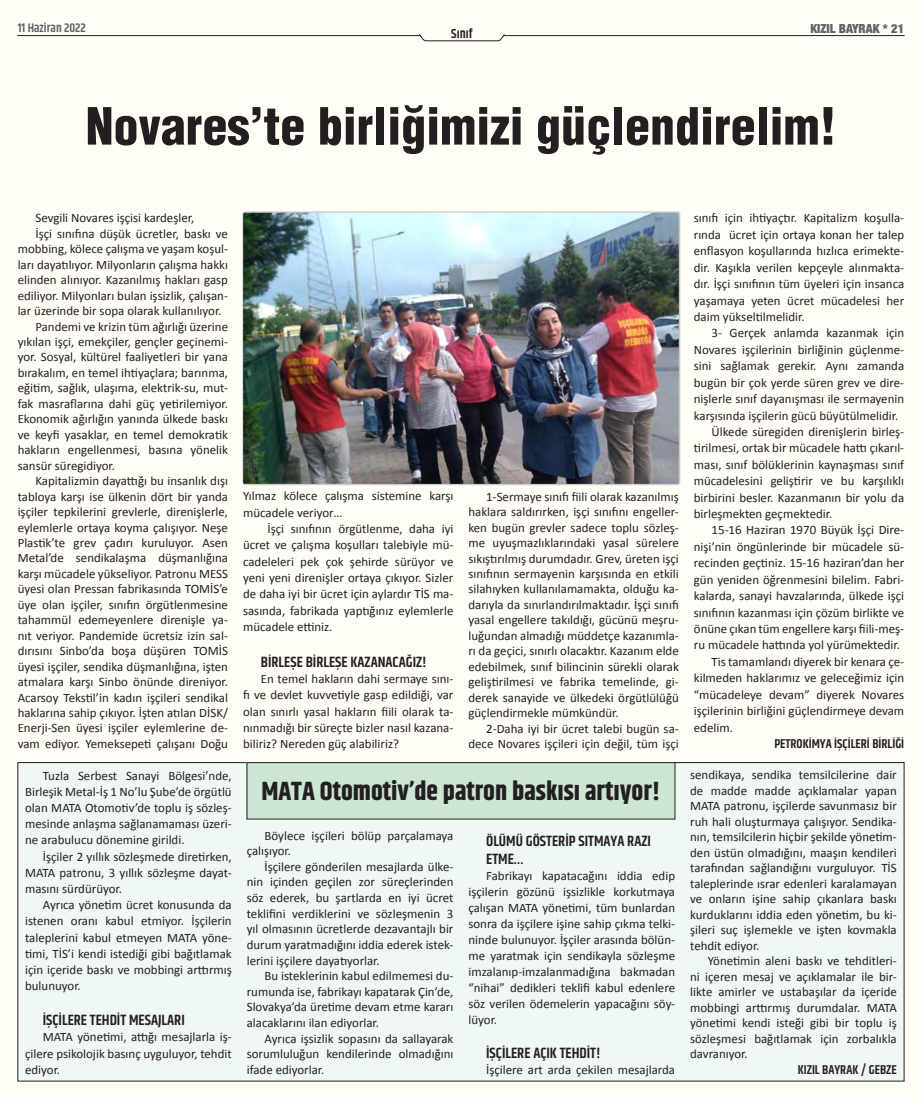
<style>
.page{position:relative;width:922px;height:1099px;background:#fff}
.page>*{position:absolute;margin:0;border:0;box-sizing:border-box;transform-origin:0 0}
.ana_başlık{font:900 condensed 50px "Helvetica";color:#231f20}
.başlık-2{font:700 26.25px "Khand";color:#231f20}
.ara_başlık{font:600 15px/18.5px "Khand";color:#231f20}
.t1{font:600 13.12px "Khand";color:#231f20}
.t2{font:12.88px/15.5px "Calibri";color:#231f20;text-align:justify}
.alt_imza{font:600 12.88px "Khand";color:#231f20}
.t3{font:900 condensed 12.5px "Helvetica Neue";color:#636366}
.t4{font:600 12.5px "Khand";color:#636366}
</style>
<div class="page">
<div style="left:0;top:0;width:921px;height:1098px;background:#fefdf4"></div>
<hr style="left:18px;top:35px;width:402px;height:1px;background:#231f20">
<hr style="left:503px;top:35px;width:400px;height:1px;background:#231f20">
<svg style="left:419px;top:34px;width:85px;height:7px"></svg>
<img style="left:243px;top:213px;width:435px;height:271px">
<div style="left:18px;top:762px;width:885px;height:319px;background:#f0f8f3"></div>
<div style="left:247px;top:762px;width:427px;height:57px;background:#cbe6d3"></div>
<div style="left:247px;top:762px;width:428px;height:57px;border:1px solid #231f20"></div>
<p class="t4" style="left:18px;top:20px;width:70px">11 Haziran 2022</p>
<p class="t3" style="left:810px;top:18px;width:95px">KIZIL BAYRAK * 21</p>
<p class="t1" style="left:451px;top:25px;width:23px">Sınıf</p>
<p class="ana_başlık" style="left:86px;top:95px;width:752px">Novares’te birliğimizi güçlendirelim!</p>
<p class="t2" style="left:35px;top:210px;width:160px">Sevgili Novares işçisi kardeşler,</p>
<p class="t2" style="left:18px;top:225px;width:212px;text-indent:18px">İşçi sınıfına düşük ücretler, baskı ve mobbing, kölece çalışma ve yaşam koşul&shy;ları dayatılıyor. Milyonların çalışma hakkı elinden alınıyor. Kazanılmış hakları gasp ediliyor. Milyonları bulan işsizlik, çalışan&shy;lar üzerinde bir sopa olarak kullanılıyor.</p>
<p class="t2" style="left:18px;top:318px;width:212px;text-indent:18px">Pandemi ve krizin tüm ağırlığı üzerine yıkılan işçi, emekçiler, gençler geçinemi&shy;yor. Sosyal, kültürel faaliyetleri bir yana bırakalım, en temel ihtiyaçlara; barınma, eğitim, sağlık, ulaşıma, elektrik-su, mut&shy;fak masraflarına dahi güç yetirilemiyor.<br>Ekonomik ağırlığın yanında ülkede baskı ve keyfi yasaklar, en temel demokratik hakların engellenmesi, basına yönelik sansür süregidiyor.</p>
<p class="t2" style="left:18px;top:472px;width:212px;text-indent:18px">Kapitalizmin dayattığı bu insanlık dışı tabloya karşı ise ülkenin dört bir yanda işçiler tepkilerini grevlerle, direnişlerle, eylemlerle ortaya koyma çalışıyor. Neşe Plastik’te grev çadırı kuruluyor. Asen Metal’de sendikalaşma düşmanlığına karşı mücadele yükseliyor. Patronu MESS üyesi olan Pressan fabrikasında TOMİS’e üye olan işçiler, sınıfın örgütlenmesine tahammül edemeyenlere direnişle ya&shy;nıt veriyor. Pandemide ücretsiz izin sal&shy;dırısını Sinbo’da boşa düşüren TOMİS üyesi işçiler, sendika düşmanlığına, işten atmalara karşı Sinbo önünde direniyor.<br>Acarsoy Tekstil’in kadın işçileri sendikal haklarına sahip çıkıyor. İşten atılan DİSK/ Enerji-Sen üyesi işçiler eylemlerine de&shy;vam ediyor. Yemeksepeti çalışanı Doğu</p>
<p class="t2" style="left:25px;top:766px;width:208px;line-height:16.2px;text-indent:18px">Tuzla Serbest Sanayi Bölgesi’nde, Birleşik Metal-İş 1 No’lu Şube’de örgütlü olan MATA Otomotiv’de toplu iş sözleş&shy;mesinde anlaşma sağlanamaması üzeri&shy;ne arabulucu dönemine girildi.</p>
<p class="t2" style="left:25px;top:847px;width:208px;line-height:16.2px;text-indent:18px">İşçiler 2 yıllık sözleşmede diretirken, MATA patronu, 3 yıllık sözleşme dayat&shy;masını sürdürüyor.</p>
<p class="t2" style="left:25px;top:896px;width:208px;line-height:16.2px;text-indent:18px">Ayrıca yönetim ücret konusunda da istenen oranı kabul etmiyor. İşçilerin taleplerini kabul etmeyen MATA yöne&shy;timi, TİS’i kendi istediği gibi bağıtlamak için içeride baskı ve mobbingi arttırmış bulunuyor.</p>
<p class="ara_başlık" style="left:43px;top:1011px;width:143px">İŞÇILERE TEHDIT MESAJLARI</p>
<p class="t2" style="left:25px;top:1028px;width:208px;line-height:16.2px;text-indent:18px">MATA yönetimi, attığı mesajlarla iş&shy;çilere psikolojik basınç uyguluyor, tehdit ediyor.</p>
<p class="t2" style="left:243px;top:487px;width:212px;line-height:16.4px">Yılmaz kölece çalışma sistemine karşı mücadele veriyor…</p>
<p class="t2" style="left:243px;top:520px;width:212px;line-height:16.4px;text-indent:24px">İşçi sınıfının örgütlenme, daha iyi ücret ve çalışma koşulları talebiyle mü&shy;cadeleleri pek çok şehirde sürüyor ve yeni yeni direnişler ortaya çıkıyor. Sizler de daha iyi bir ücret için aylardır TİS ma&shy;sasında, fabrikada yaptığınız eylemlerle mücadele ettiniz.</p>
<p class="ara_başlık" style="left:261px;top:653px;width:167px">BIRLEŞE BIRLEŞE KAZANACAĞIZ!</p>
<p class="t2" style="left:243px;top:669px;width:212px;line-height:16.4px;text-indent:18px">En temel hakların dahi sermaye sını&shy;fı ve devlet kuvvetiyle gasp edildiği, var olan sınırlı yasal hakların fiili olarak ta&shy;nınmadığı bir süreçte bizler nasıl kazana&shy;biliriz? Nereden güç alabiliriz?</p>
<p class="t2" style="left:468px;top:488px;width:212px;text-indent:18px">1-Sermaye sınıfı fiili olarak kazanılmış haklara saldırırken, işçi sınıfını engeller&shy;ken bugün grevler sadece toplu sözleş&shy;me uyuşmazlıklarındaki yasal sürelere sıkıştırılmış durumdadır. Grev, üreten işçi sınıfının sermayenin karşısında en etkili silahıyken kullanılamamakta, olduğu ka&shy;darıyla da sınırlandırılmaktadır. İşçi sınıfı yasal engellere takıldığı, gücünü meşru&shy;luğundan almadığı müddetçe kazanımla&shy;rı da geçici, sınırlı olacaktır. Kazanım elde edebilmek, sınıf bilincinin sürekli olarak geliştirilmesi ve fabrika temelinde, gi&shy;derek sanayide ve ülkedeki örgütlülüğü güçlendirmekle mümkündür.</p>
<p class="t2" style="left:468px;top:720px;width:212px;text-align:right">2-Daha iyi bir ücret talebi bugün sa&shy;dece Novares işçileri için değil, tüm işçi</p>
<p class="başlık-2" style="left:261px;top:772px;width:400px">MATA Otomotiv’de patron baskısı artıyor!</p>
<p class="t2" style="left:247px;top:826px;width:208px;text-indent:18px">Böylece işçileri bölüp parçalamaya çalışıyor.</p>
<p class="t2" style="left:247px;top:858px;width:208px;text-indent:18px">İşçilere gönderilen mesajlarda ülke&shy;nin içinden geçilen zor süreçlerinden söz ederek, bu şartlarda en iyi ücret teklifini verdiklerini ve sözleşmenin 3 yıl olmasının ücretlerde dezavantajlı bir durum yaratmadığını iddia ederek istek&shy;lerini işçilere dayatıyorlar.</p>
<p class="t2" style="left:247px;top:967px;width:208px;text-indent:18px">Bu isteklerinin kabul edilmemesi du&shy;rumunda ise, fabrikayı kapatarak Çin’de, Slovakya’da üretime devam etme kararı alacaklarını ilan ediyorlar.</p>
<p class="t2" style="left:247px;top:1029px;width:208px;text-indent:18px">Ayrıca işsizlik sopasını da sallayarak sorumluluğun kendilerinde olmadığını ifade ediyorlar.</p>
<p class="ara_başlık" style="left:486px;top:832px;width:166px">ÖLÜMÜ GÖSTERIP SITMAYA RAZI<br>ETME…</p>
<p class="t2" style="left:468px;top:867px;width:208px;line-height:15.9px;text-indent:18px">Fabrikayı kapatacağını iddia edip işçilerin gözünü işsizlikle korkutmaya çalışan MATA yönetimi, tüm bunlardan sonra da işçilere işine sahip çıkma telki&shy;ninde bulunuyor. İşçiler arasında bölün&shy;me yaratmak için sendikayla sözleşme imzalanıp-imzalanmadığına bakmadan “nihai” dedikleri teklifi kabul edenlere söz verilen ödemelerin yapacağını söy&shy;lüyor.</p>
<p class="ara_başlık" style="left:486px;top:1044px;width:116px">İŞÇILERE AÇIK TEHDIT!</p>
<p class="t2" style="left:486px;top:1061px;width:190px">İşçilere art arda çekilen mesajlarda</p>
<p class="t2" style="left:693px;top:209px;width:212px;line-height:16.4px">sınıfı için ihtiyaçtır. Kapitalizm koşulla&shy;rında ücret için ortaya konan her talep enflasyon koşullarında hızlıca erimekte&shy;dir. Kaşıkla verilen kepçeyle alınmakta&shy;dır. İşçi sınıfının tüm üyeleri için insanca yaşamaya yeten ücret mücadelesi her daim yükseltilmelidir.</p>
<p class="t2" style="left:693px;top:324px;width:212px;line-height:16.4px;text-indent:18px">3- Gerçek anlamda kazanmak için Novares işçilerinin birliğinin güçlenme&shy;sini sağlamak gerekir. Aynı zamanda bugün bir çok yerde süren grev ve dire&shy;nişlerle sınıf dayanışması ile sermayenin karşısında işçilerin gücü büyütülmelidir.</p>
<p class="t2" style="left:693px;top:423px;width:212px;line-height:16.4px;text-indent:18px">Ülkede süregiden direnişlerin birleş&shy;tirilmesi, ortak bir mücadele hattı çıkarıl&shy;ması, sınıf bölüklerinin kaynaşması sınıf mücadelesini geliştirir ve bu karşılıklı birbirini besler. Kazanmanın bir yolu da birleşmekten geçmektedir.</p>
<p class="t2" style="left:693px;top:521px;width:212px;line-height:16.4px;text-indent:18px">15-16 Haziran 1970 Büyük İşçi Dire&shy;nişi’nin öngünlerinde bir mücadele sü&shy;recinden geçtiniz. 15-16 haziran’dan her gün yeniden öğrenmesini bilelim. Fabri&shy;kalarda, sanayi havzalarında, ülkede işçi sınıfının kazanması için çözüm birlikte ve önüne çıkan tüm engellere karşı fiili-meş&shy;ru mücadele hattında yol yürümektedir.</p>
<p class="t2" style="left:693px;top:652px;width:212px;line-height:16.4px;text-indent:18px">Tis tamamlandı diyerek bir kenara çe&shy;kilmeden haklarımız ve geleceğimiz için “mücadeleye devam” diyerek Novares işçilerinin birliğini güçlendirmeye devam edelim.</p>
<p class="alt_imza" style="left:774px;top:735px;width:131px">PETROKIMYA İŞÇILERI BIRLIĞI</p>
<p class="t2" style="left:690px;top:766px;width:208px">sendikaya, sendika temsilcilerine dair de madde madde açıklamalar yapan MATA patronu, işçilerde savunmasız bir ruh hali oluşturmaya çalışıyor. Sendika&shy;nın, temsilcilerin hiçbir şekilde yönetim&shy;den üstün olmadığını, maaşın kendileri tarafından sağlandığını vurguluyor. TİS taleplerinde ısrar edenleri karalamayan ve onların işine sahip çıkanlara baskı kurduklarını iddia eden yönetim, bu ki&shy;şileri suç işlemekle ve işten kovmakla tehdit ediyor.</p>
<p class="t2" style="left:690px;top:952px;width:208px;text-indent:18px">Yönetimin aleni baskı ve tehditleri&shy;ni içeren mesaj ve açıklamalar ile bir&shy;likte amirler ve ustabaşılar da içeride mobbingi arttırmış durumdalar. MATA yönetimi kendi isteği gibi bir toplu iş sözleşmesi bağıtlamak için zorbalıkla davranıyor.</p>
<p class="alt_imza" style="left:797px;top:1061px;width:100px">KIZIL BAYRAK / GEBZE</p>
</div>
